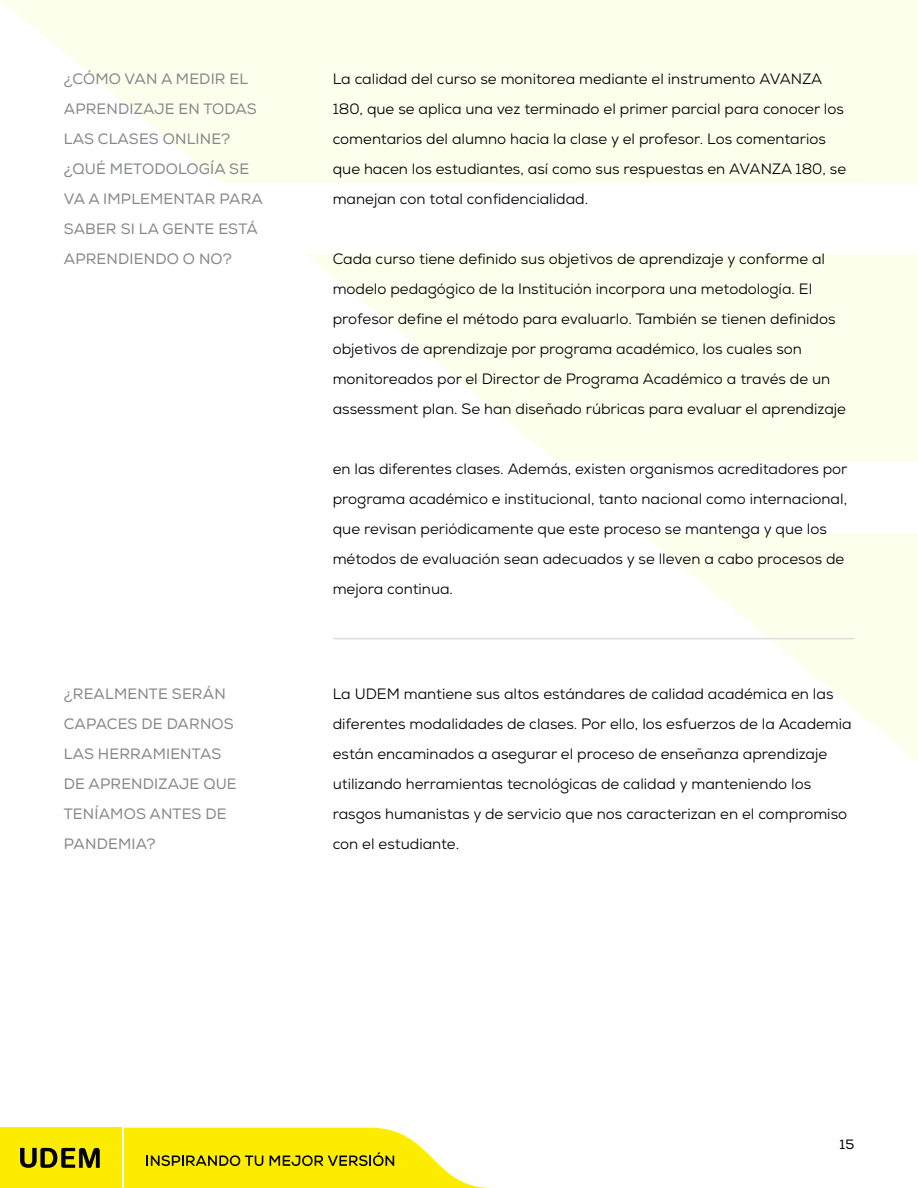
<style>
.page{position:relative;width:918px;height:1188px;background:#fff}
.page>*{position:absolute;margin:0;border:0;box-sizing:border-box;transform-origin:0 0}
.t1{font:15px/30px "Nexa";color:#000}
.t2{font:15px/30px "Nexa";letter-spacing:.01em;color:#85878a}
.t3{font:13.5px "Nexa";color:#000}
</style>
<div class="page">
<svg style="left:641px;top:533px;width:277px;height:229px;fill:#fdfff1"></svg>
<svg style="left:306px;top:254px;width:612px;height:207px;fill:#fdffed"></svg>
<svg style="left:1px;top:0;width:917px;height:184px;background:#fdffef"></svg>
<svg style="left:124px;top:1128px;width:366px;height:60px"></svg>
<div style="left:0;top:1127px;width:121px;height:61px;background:#fced00"></div>
<svg style="left:20px;top:1148px;width:80px;height:20px"></svg>
<hr style="left:333px;top:638px;width:521px;height:1px;background:#dcddde">
<p class="t2" style="left:64px;top:64px;width:201px">¿CÓMO VAN A MEDIR EL<br>APRENDIZAJE EN TODAS<br>LAS CLASES ONLINE? ¿QUÉ METODOLOGÍA SE<br>VA A IMPLEMENTAR PARA<br>SABER SI LA GENTE ESTÁ<br>APRENDIENDO O NO?</p>
<p class="t1" style="left:333px;top:64px;width:515px">La calidad del curso se monitorea mediante el instrumento AVANZA 180, que se aplica una vez terminado el primer parcial para conocer los comentarios del alumno hacia la clase y el profesor. Los comentarios que hacen los estudiantes, así como sus respuestas en AVANZA 180, se manejan con total confidencialidad.</p>
<p class="t1" style="left:333px;top:244px;width:515px">Cada curso tiene definido sus objetivos de aprendizaje y conforme al modelo pedagógico de la Institución incorpora una metodología. El profesor define el método para evaluarlo. También se tienen definidos objetivos de aprendizaje por programa académico, los cuales son monitoreados por el Director de Programa Académico a través de un assessment plan. Se han diseñado rúbricas para evaluar el aprendizaje</p>
<p class="t1" style="left:333px;top:454px;width:516px">en las diferentes clases. Además, existen organismos acreditadores por programa académico e institucional, tanto nacional como internacional, que revisan periódicamente que este proceso se mantenga y que los métodos de evaluación sean adecuados y se lleven a cabo procesos de mejora continua.</p>
<p class="t2" style="left:64px;top:679px;width:174px">¿REALMENTE SERÁN<br>CAPACES DE DARNOS<br>LAS HERRAMIENTAS<br>DE APRENDIZAJE QUE<br>TENÍAMOS ANTES DE<br>PANDEMIA?</p>
<p class="t1" style="left:333px;top:679px;width:521px">La UDEM mantiene sus altos estándares de calidad académica en las diferentes modalidades de clases. Por ello, los esfuerzos de la Academia están encaminados a asegurar el proceso de enseñanza aprendizaje utilizando herramientas tecnológicas de calidad y manteniendo los rasgos humanistas y de servicio que nos caracterizan en el compromiso con el estudiante.</p>
<p class="t3" style="left:840px;top:1136px;width:16px">15</p>
</div>
